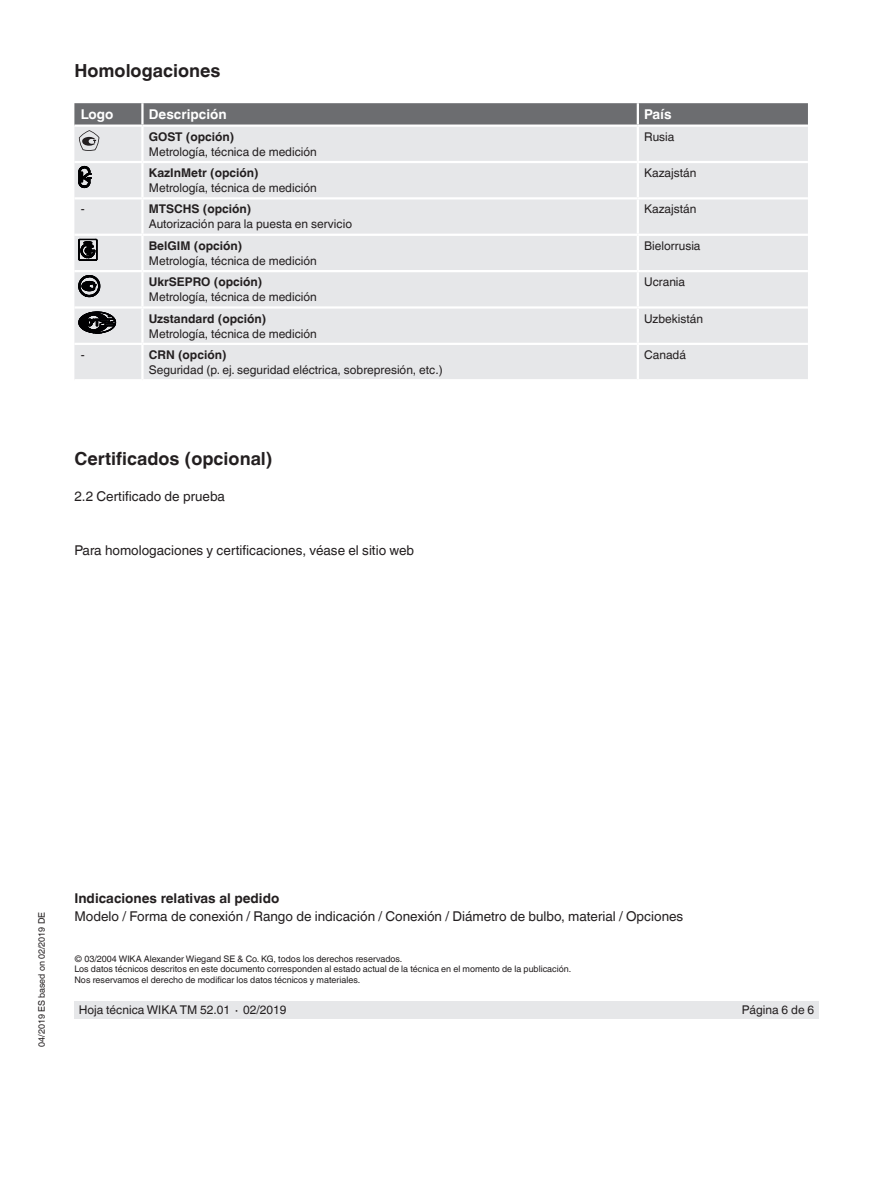
<style>
.page{position:relative;width:893px;height:1188px;background:#fff}
.page>*{position:absolute;margin:0;border:0;box-sizing:border-box;transform-origin:0 0}
.t1{font:700 18px "Helvetica World";color:#231f20}
.t2{font:13.5px "Helvetica World";color:#231f20}
.t3{font:700 13.5px "Helvetica World";color:#231f20}
.t4{font:700 13.5px "Helvetica World";color:#fff}
.t5{font:12px "Helvetica World";color:#231f20}
.t6{font:700 12px "Helvetica World";color:#231f20}
.t7{font:9px/10.5px "Helvetica World";color:#231f20}
</style>
<div class="page">
<div style="left:74px;top:1001px;width:745px;height:17px;background:#e6e7e9"></div>
<div style="left:74px;top:151px;width:734px;height:228px;background:#e6e7e9"></div>
<hr style="left:141px;top:127px;width:3px;height:34px;background:#fff">
<hr style="left:637px;top:127px;width:2px;height:34px;background:#fff">
<hr style="left:74px;top:161px;width:68px;height:2px;background:#fff">
<hr style="left:142px;top:161px;width:496px;height:2px;background:#fff">
<hr style="left:141px;top:163px;width:3px;height:34px;background:#fff">
<hr style="left:638px;top:161px;width:170px;height:2px;background:#fff">
<hr style="left:637px;top:163px;width:2px;height:34px;background:#fff">
<hr style="left:74px;top:197px;width:68px;height:3px;background:#fff">
<hr style="left:142px;top:197px;width:496px;height:3px;background:#fff">
<hr style="left:141px;top:200px;width:3px;height:34px;background:#fff">
<hr style="left:638px;top:197px;width:170px;height:3px;background:#fff">
<hr style="left:637px;top:200px;width:2px;height:34px;background:#fff">
<hr style="left:74px;top:234px;width:68px;height:2px;background:#fff">
<hr style="left:142px;top:234px;width:496px;height:2px;background:#fff">
<hr style="left:141px;top:236px;width:3px;height:34px;background:#fff">
<hr style="left:638px;top:234px;width:170px;height:2px;background:#fff">
<hr style="left:637px;top:236px;width:2px;height:34px;background:#fff">
<hr style="left:74px;top:270px;width:68px;height:2px;background:#fff">
<hr style="left:142px;top:270px;width:496px;height:2px;background:#fff">
<hr style="left:141px;top:272px;width:3px;height:34px;background:#fff">
<hr style="left:638px;top:270px;width:170px;height:2px;background:#fff">
<hr style="left:637px;top:272px;width:2px;height:34px;background:#fff">
<hr style="left:74px;top:306px;width:68px;height:3px;background:#fff">
<hr style="left:142px;top:306px;width:496px;height:3px;background:#fff">
<hr style="left:141px;top:309px;width:3px;height:34px;background:#fff">
<hr style="left:638px;top:306px;width:170px;height:3px;background:#fff">
<hr style="left:637px;top:309px;width:2px;height:34px;background:#fff">
<hr style="left:74px;top:343px;width:68px;height:2px;background:#fff">
<hr style="left:142px;top:343px;width:496px;height:2px;background:#fff">
<hr style="left:141px;top:345px;width:3px;height:34px;background:#fff">
<hr style="left:638px;top:343px;width:170px;height:2px;background:#fff">
<hr style="left:637px;top:345px;width:2px;height:34px;background:#fff">
<svg style="left:74px;top:103px;width:734px;height:48px;background:#b0b1b4"></svg>
<svg style="left:79px;top:166px;width:12px;height:22px"></svg>
<svg style="left:79px;top:239px;width:18px;height:22px"></svg>
<svg style="left:79px;top:275px;width:21px;height:22px"></svg>
<svg style="left:79px;top:312px;width:37px;height:21px"></svg>
<h1 class="t1" style="left:74px;top:60px;width:148px">Homologaciones</h1>
<p class="t4" style="left:81px;top:107px;width:34px">Logo</p>
<p class="t4" style="left:149px;top:107px;width:79px">Descripción</p>
<p class="t4" style="left:644px;top:107px;width:29px">País</p>
<p class="t6" style="left:149px;top:129px;width:87px">GOST (opción)</p>
<p class="t5" style="left:149px;top:144px;width:170px">Metrología, técnica de medición</p>
<p class="t5" style="left:644px;top:129px;width:32px">Rusia</p>
<p class="t6" style="left:149px;top:166px;width:111px">KazInMetr (opción)</p>
<p class="t5" style="left:149px;top:181px;width:170px">Metrología, técnica de medición</p>
<p class="t5" style="left:644px;top:166px;width:54px">Kazajstán</p>
<p class="t5" style="left:81px;top:202px;width:5px">-</p>
<p class="t6" style="left:149px;top:202px;width:104px">MTSCHS (opción)</p>
<p class="t5" style="left:149px;top:217px;width:205px">Autorización para la puesta en servicio</p>
<p class="t5" style="left:644px;top:202px;width:54px">Kazajstán</p>
<p class="t6" style="left:149px;top:239px;width:95px">BelGIM (opción)</p>
<p class="t5" style="left:149px;top:254px;width:170px">Metrología, técnica de medición</p>
<p class="t5" style="left:644px;top:239px;width:58px">Bielorrusia</p>
<p class="t6" style="left:149px;top:275px;width:115px">UkrSEPRO (opción)</p>
<p class="t5" style="left:149px;top:290px;width:170px">Metrología, técnica de medición</p>
<p class="t5" style="left:644px;top:275px;width:42px">Ucrania</p>
<p class="t6" style="left:149px;top:311px;width:119px">Uzstandard (opción)</p>
<p class="t5" style="left:149px;top:326px;width:170px">Metrología, técnica de medición</p>
<p class="t5" style="left:644px;top:311px;width:60px">Uzbekistán</p>
<p class="t5" style="left:81px;top:348px;width:5px">-</p>
<p class="t6" style="left:149px;top:348px;width:79px">CRN (opción)</p>
<p class="t5" style="left:149px;top:363px;width:295px">Seguridad (p. ej. seguridad eléctrica, sobrepresión, etc.)</p>
<p class="t5" style="left:644px;top:348px;width:43px">Canadá</p>
<h1 class="t1" style="left:74px;top:449px;width:200px">Certificados (opcional)</h1>
<p class="t2" style="left:74px;top:489px;width:152px">2.2 Certificado de prueba</p>
<p class="t2" style="left:74px;top:543px;width:341px">Para homologaciones y certificaciones, véase el sitio web</p>
<p class="t7" style="left:36px;top:1047px;width:136px;rotate:-90deg">04/2019 ES based on 02/2019 DE</p>
<p class="t3" style="left:74px;top:890px;width:206px">Indicaciones relativas al pedido</p>
<p class="t2" style="left:74px;top:908px;width:610px">Modelo / Forma de conexión / Rango de indicación / Conexión / Diámetro de bulbo, material / Opciones</p>
<p class="t7" style="left:74px;top:954px;width:498px">© 03/2004 WIKA Alexander Wiegand SE &amp; Co. KG, todos los derechos reservados.<br>Los datos técnicos descritos en este documento corresponden al estado actual de la técnica en el momento de la publicación.<br>Nos reservamos el derecho de modificar los datos técnicos y materiales.</p>
<p class="t5" style="left:79px;top:1003px;width:209px">Hoja técnica WIKA TM 52.01 ∙ 02/2019</p>
<p class="t5" style="left:742px;top:1003px;width:74px">Página 6 de 6</p>
</div>
